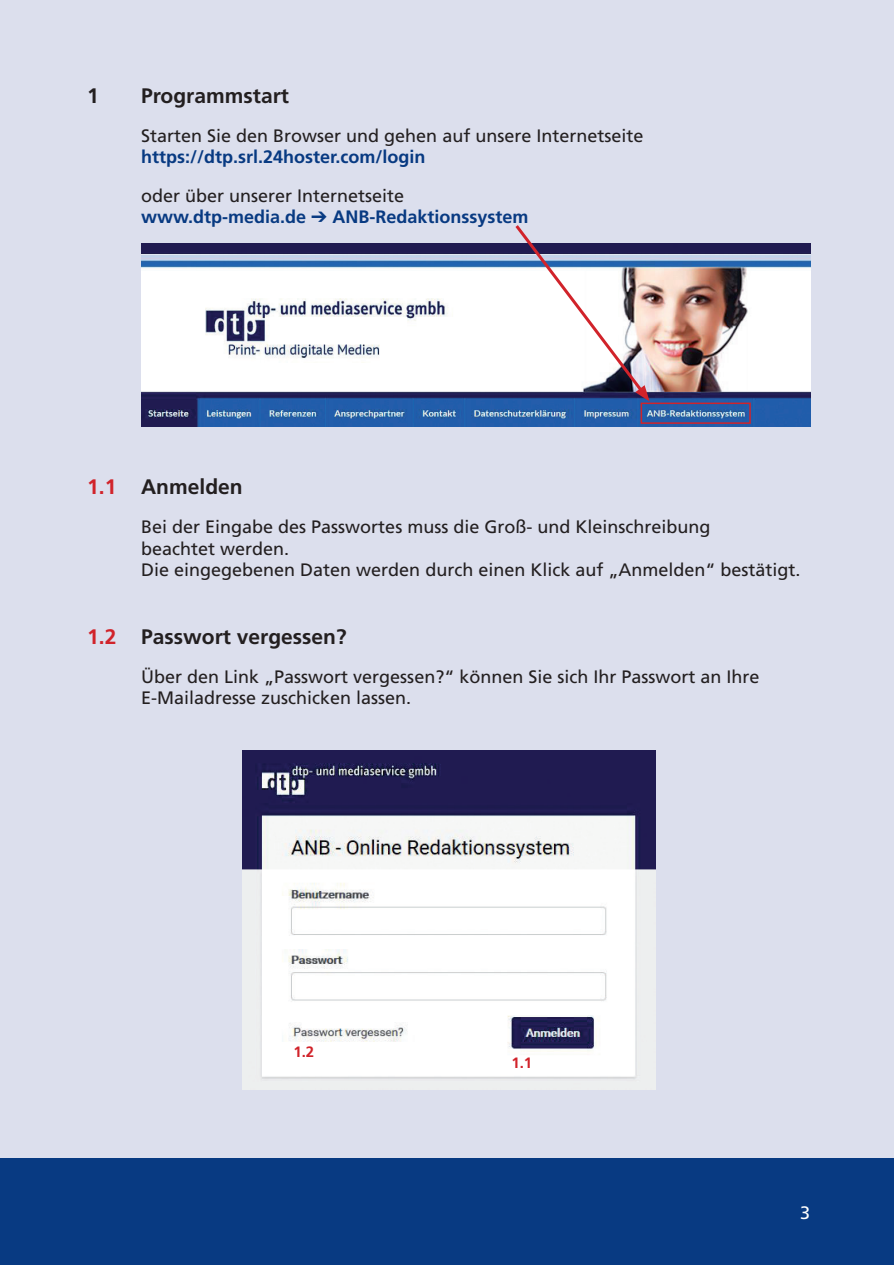
<style>
.page{position:relative;width:894px;height:1265px;background:#dcdfed}
.page>*{position:absolute;margin:0;border:0;box-sizing:border-box;transform-origin:0 0}
.t1{font:700 21px "Frutiger";color:#231f20}
.t2{font:18px/21.6px "Frutiger";color:#231f20}
.t3{font:700 18px/21.6px "Frutiger";color:#083a82}
.t4{font:18px "Frutiger";color:#fff}
.t5{font:700 15px "Frutiger";color:#d1232a}
.s1{font-weight:400;color:#231f20}
.s2{color:#d1232a}
</style>
<div class="page">
<div style="left:0;top:1159px;width:894px;height:106px;background:#083a82"></div>
<img style="left:141px;top:244px;width:669px;height:183px">
<img style="left:242px;top:750px;width:413px;height:340px">
<div style="left:640px;top:403px;width:111px;height:21px;border:2px solid #d1232a"></div>
<svg style="left:512px;top:225px;width:137px;height:176px;background:#cac7d2"></svg>
<p class="t1" style="left:87px;top:83px;width:13px">1</p>
<p class="t1" style="left:141px;top:83px;width:149px">Programmstart</p>
<p class="t2" style="left:141px;top:124px;width:504px">Starten Sie den Browser und gehen auf unsere Internetseite</p>
<p class="t3" style="left:141px;top:146px;width:286px">https://dtp.srl.24hoster.com/login</p>
<p class="t3" style="left:141px;top:185px;width:389px"><span class="s1">oder über unserer Internetseite </span>www.dtp-media.de ➔ ANB-Redaktionssystem</p>
<p class="t1" style="left:87px;top:475px;width:157px"><span class="s2">1.1</span> Anmelden</p>
<p class="t2" style="left:141px;top:516px;width:661px">Bei der Eingabe des Passwortes muss die Groß- und Kleinschreibung<br>beachtet werden.<br>Die eingegebenen Daten werden durch einen Klick auf „Anmelden“ bestätigt.</p>
<p class="t1" style="left:87px;top:624px;width:261px"><span class="s2">1.2</span> Passwort vergessen?</p>
<p class="t2" style="left:141px;top:665px;width:620px">Über den Link „Passwort vergessen?“ können Sie sich Ihr Passwort an Ihre<br>E-Mailadresse zuschicken lassen.</p>
<p class="t5" style="left:293px;top:1043px;width:22px">1.2</p>
<p class="t5" style="left:511px;top:1054px;width:22px">1.1</p>
<p class="t4" style="left:800px;top:1202px;width:12px">3</p>
</div>
